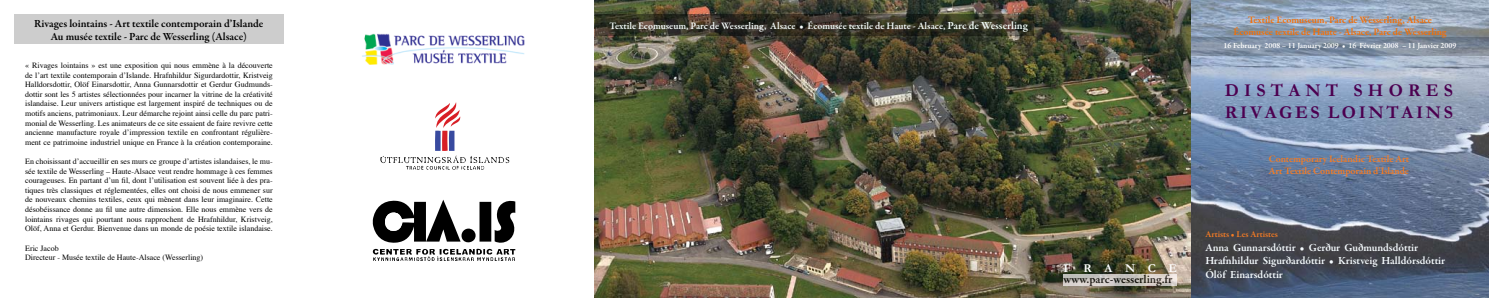
<style>
.page{position:relative;width:1489px;height:298px;background:#fff}
.page>*{position:absolute;margin:0;border:0;box-sizing:border-box;transform-origin:0 0}
.t1{font:700 18px/21.6px "Garamond";color:#4c0050}
.t2{font:600 12px "Garamond Premr Pro";color:#000}
.t3{font:700 12px "Garamond";letter-spacing:1.05em;color:#fff}
.t4{font:600 11px/13.2px "Garamond Premr Pro";color:#f6fcff}
.t5{font:600 11px/13.2px "Garamond Premr Pro";color:#000;text-align:center}
.t6{font:600 10px "Garamond Premr Pro";color:#f4fbfa}
.t7{font:600 10px/12px "Garamond Premr Pro";color:#f46e05;text-align:center}
.t8{font:600 10px/12px "Garamond Premr Pro";color:#f47b24}
.t9{font:600 9px "Garamond Premr Pro";color:#f47b24}
.t10{font:8px/9.6px "Times";color:#000;text-align:justify}
.t11{font:600 8px "Garamond Premr Pro";color:#fff}
.s1{font-size:11px;color:#f4fffa}
</style>
<div class="page">
<img style="left:594px;top:0;width:595px;height:298px">
<img style="left:1191px;top:0;width:297px;height:298px">
<div style="left:14px;top:15px;width:269px;height:29px;background:#cdcdcd"></div>
<svg style="left:380px;top:102px;width:130px;height:68px"></svg>
<svg style="left:1191px;top:38px;width:297px;height:18px;background:#7f8d9f"></svg>
<svg style="left:1063px;top:274px;width:113px;height:12px"></svg>
<svg style="left:372px;top:199px;width:144px;height:62px"></svg>
<img style="left:362px;top:33px;width:163px;height:32px">
<svg style="left:595px;top:15px;width:439px;height:21px;background:#353225"></svg>
<h3 class="t5" style="left:34px;top:17px;width:231px">Rivages lointains - Art textile contemporain d’Islande<br>Au musée textile - Parc de Wesserling (Alsace)</h3>
<p class="t10" style="left:25px;top:60px;width:249px">« Rivages lointains » est une exposition qui nous emmène à la découverte de l’art textile contemporain d’Islande. Hrafnhildur Sigurdardottir, Kristveig Halldorsdottir, Olöf Einarsdottir, Anna Gunnarsdottir et Gerdur Gudmunds&shy;dottir sont les 5 artistes sélectionnées pour incarner la vitrine de la créativité islandaise. Leur univers artistique est largement inspiré de techniques ou de motifs anciens, patrimoniaux. Leur démarche rejoint ainsi celle du parc patri&shy;monial de Wesserling. Les animateurs de ce site essaient de faire revivre cette ancienne manufacture royale d’impression textile en confrontant régulière&shy;ment ce patrimoine industriel unique en France à la création contemporaine.</p>
<p class="t10" style="left:25px;top:156px;width:249px">En choisissant d’accueillir en ses murs ce groupe d’artistes islandaises, le mu&shy;sée textile de Wesserling – Haute-Alsace veut rendre hommage à ces femmes courageuses. En partant d’un fil, dont l’utilisation est souvent liée à des pra&shy;tiques très classiques et réglementées, elles ont choisi de nous emmener sur de nouveaux chemins textiles, ceux qui mènent dans leur imaginaire. Cette désobéissance donne au fil une autre dimension. Elle nous emmène vers de lointains rivages qui pourtant nous rapprochent de Hrafnhildur, Kristveig, Olöf, Anna et Gerdur. Bienvenue dans un monde de poésie textile islandaise.</p>
<p class="t10" style="left:25px;top:242px;width:179px">Eric Jacob<br>Directeur - Musée textile de Haute-Alsace (Wesserling)</p>
<p class="t6" style="left:609px;top:19px;width:419px">Textile Ecomuseum, Parc de Wesserling, Alsace • Écomusée textile de Haute - Alsace, <span class="s1">Parc de Wesserling</span></p>
<h2 class="t3" style="left:1063px;top:261px;width:115px">FRANCE</h2>
<h2 class="t2" style="left:1063px;top:272px;width:110px">www.parc-wesserling.fr</h2>
<p class="t7" style="left:1233px;top:14px;width:214px">Textile Ecomuseum, Parc de Wesserling, Alsace<br>Écomusée textile de Haute - Alsace, Parc de Wesserling</p>
<p class="t11" style="left:1223px;top:41px;width:234px">16 February 2008 – 11 January 2009 • 16 Février 2008 – 11 Janvier 2009</p>
<h1 class="t1" style="left:1224px;top:79px;width:229px">D I S T A N T S H O R E S<br>R I V A G E S L O I N T A I N S</h1>
<p class="t8" style="left:1268px;top:153px;width:142px">Contemporary Icelandic Textile Art<br>Art Textile Contemporain d’Islande</p>
<p class="t9" style="left:1205px;top:228px;width:74px">Artists • Les Artistes</p>
<h3 class="t4" style="left:1205px;top:241px;width:241px">Anna Gunnarsdóttir • Gerður Guðmundsdóttir<br>Hrafnhildur Sigurðardóttir • Kristveig Halldórsdóttir<br>Ólöf Einarsdóttir</h3>
</div>
